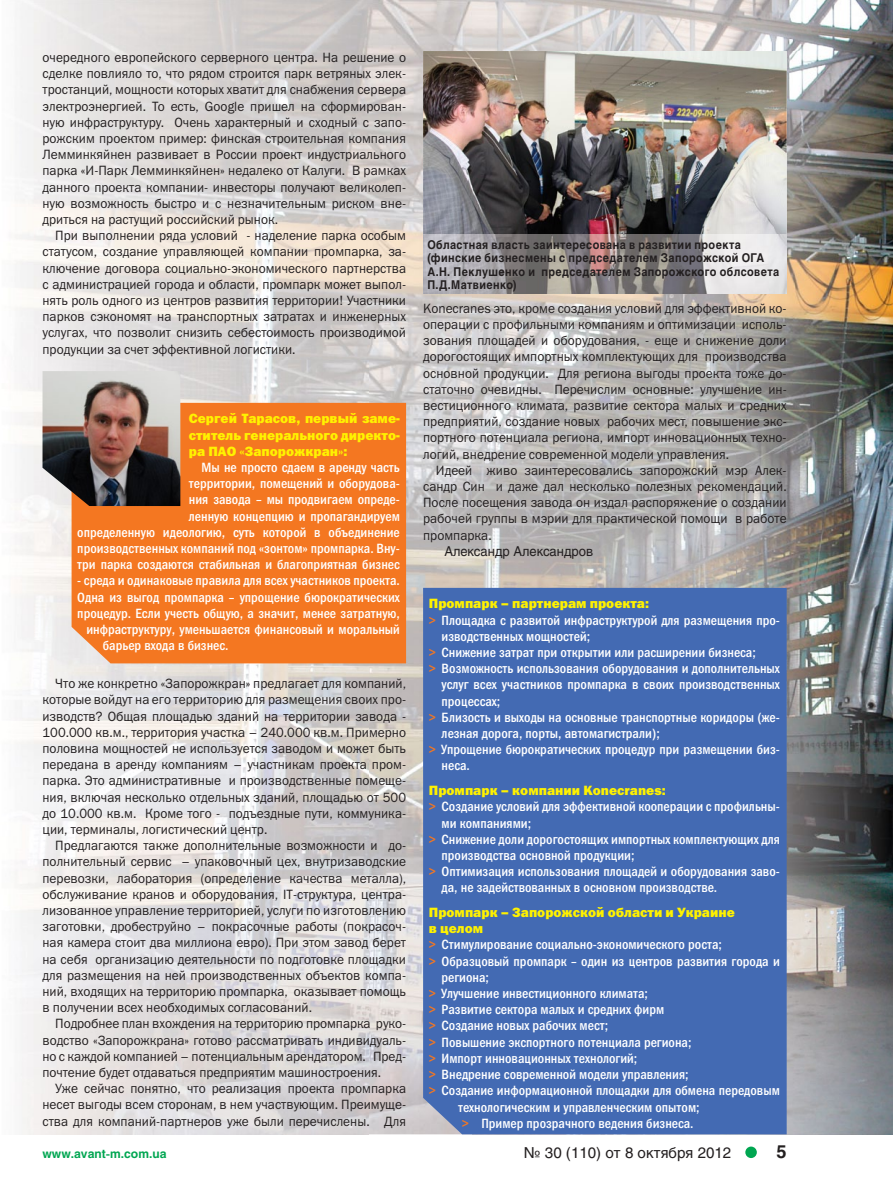
<style>
.page{position:relative;width:893px;height:1191px;background:#fff}
.page>*{position:absolute;margin:0;border:0;box-sizing:border-box;transform-origin:0 0}
.t1{font:700 18px "Helios";color:#231f20}
.t2{font:15px "Helios";color:#231f20}
.t3{font:13.5px/16.2px "Franklin Gothic Book C";color:#231f20;text-align:justify;scale:.96 1}
.t4{font:13.5px/16.2px "Franklin Gothic Medi Cond ITC";color:#fff;text-align:right}
.t5{font:13.5px/16.2px "Franklin Gothic Heavy ITC";color:#fff200}
.t6{font:13.5px "Helios";color:#231f20;scale:.96 1}
.t7{font:700 12px/13.5px "Helios";letter-spacing:.04em;color:#231f20;scale:.9 1}
.t8{font:700 12px "Helios";color:#00a651}
.s1{color:#f47721}
</style>
<div class="page">
<img style="left:14px;top:0;width:458px;height:1134px">
<img style="left:472px;top:0;width:421px;height:51px">
<img style="left:736px;top:51px;width:157px;height:1083px">
<img style="left:472px;top:293px;width:264px;height:295px">
<div style="left:423px;top:588px;width:364px;height:546px;background:#436ab3"></div>
<div style="left:72px;top:403px;width:334px;height:260px;background:#f47721"></div>
<img style="left:43px;top:371px;width:137px;height:135px">
<img style="left:423px;top:51px;width:364px;height:183px">
<img style="left:423px;top:234px;width:364px;height:59px">
<div style="left:745px;top:1146px;width:12px;height:12px;background:#00a651;border-radius:50%"></div>
<p class="t3" style="left:43px;top:49px;width:380px">очередного европейского серверного центра. На решение о сделке повлияло то, что рядом строится парк ветряных элек&shy;тростанций, мощности которых хватит для снабжения сервера электроэнергией. То есть, Google пришел на сформирован&shy;ную инфраструктуру. Очень характерный и сходный с запо&shy;рожским проектом пример: финская строительная компания Лемминкяйнен развивает в России проект индустриального парка «И-Парк Лемминкяйнен» недалеко от Калуги. В рамках данного проекта компании- инвесторы получают великолеп&shy;ную возможность быстро и с незначительным риском вне&shy;дриться на растущий российский рынок.</p>
<p class="t3" style="left:43px;top:227px;width:380px;text-indent:13px">При выполнении ряда условий - наделение парка особым статусом, создание управляющей компании промпарка, за&shy;ключение договора социально-экономического партнерства с администрацией города и области, промпарк может выпол&shy;нять роль одного из центров развития территории! Участники парков сэкономят на транспортных затратах и инженерных услугах, что позволит снизить себестоимость производимой продукции за счет эффективной логистики.</p>
<p class="t5" style="left:189px;top:411px;width:212px;text-align:justify">Сергей Тарасов, первый заме&shy;ститель генерального директо&shy;ра ПАО «Запорожкран»:</p>
<p class="t4" style="left:77px;top:459px;width:324px">Мы не просто сдаем в аренду часть<br>территории, помещений и оборудова-<br>ния завода – мы продвигаем опреде-<br>ленную концепцию и пропагандируем<br>определенную идеологию, суть которой в объединение производственных компаний под «зонтом» промпарка. Вну&shy;три парка создаются стабильная и благоприятная бизнес</p>
<p class="t4" style="left:77px;top:573px;width:324px">- среда и одинаковые правила для всех участников проекта.</p>
<p class="t4" style="left:77px;top:589px;width:324px">Одна из выгод промпарка – упрощение бюрократических</p>
<p class="t4" style="left:77px;top:605px;width:324px">процедур. Если учесть общую, а значит, менее затратную,</p>
<p class="t4" style="left:86px;top:621px;width:315px">инфраструктуру, уменьшается финансовый и моральный</p>
<p class="t4" style="left:103px;top:637px;width:127px">барьер входа в бизнес.</p>
<p class="t3" style="left:43px;top:675px;width:380px;text-indent:13px">Что же конкретно «Запорожкран» предлагает для компаний, которые войдут на его территорию для размещения своих про&shy;изводств? Общая площадью зданий на территории завода - 100.000 кв.м., территория участка – 240.000 кв.м. Примерно половина мощностей не используется заводом и может быть передана в аренду компаниям – участникам проекта пром&shy;парка. Это административные и производственные помеще&shy;ния, включая несколько отдельных зданий, площадью от 500 до 10.000 кв.м. Кроме того - подъездные пути, коммуника&shy;ции, терминалы, логистический центр.</p>
<p class="t3" style="left:43px;top:837px;width:380px;text-indent:13px">Предлагаются также дополнительные возможности и до&shy;полнительный сервис – упаковочный цех, внутризаводские перевозки, лаборатория (определение качества металла), обслуживание кранов и оборудования, IT-структура, центра&shy;лизованное управление территорией, услуги по изготовлению заготовки, дробеструйно – покрасочные работы (покрасоч&shy;ная камера стоит два миллиона евро). При этом завод берет на себя организацию деятельности по подготовке площадки для размещения на ней производственных объектов компа&shy;ний, входящих на территорию промпарка, оказывает помощь в получении всех необходимых согласований.</p>
<p class="t3" style="left:43px;top:1015px;width:380px;text-indent:13px">Подробнее план вхождения на территорию промпарка руко&shy;водство «Запорожкрана» готово рассматривать индивидуаль&shy;но с каждой компанией – потенциальным арендатором. Пред&shy;почтение будет отдаваться предприятим машиностроения.</p>
<p class="t3" style="left:43px;top:1080px;width:380px;text-indent:13px">Уже сейчас понятно, что реализация проекта промпарка несет выгоды всем сторонам, в нем участвующим. Преимуще&shy;ства для компаний-партнеров уже были перечислены. Для</p>
<p class="t7" style="left:427px;top:237px;width:392px">Областная власть заинтересована в развитии проекта (финские бизнесмены с председателем Запорожской ОГА А.Н. Пеклушенко и председателем Запорожского облсовета П.Д.Матвиенко)</p>
<p class="t3" style="left:423px;top:300px;width:380px">Konecranes это, кроме создания условий для эффективной ко&shy;операции с профильными компаниям и оптимизации исполь&shy;зования площадей и оборудования, - еще и снижение доли дорогостоящих импортных комплектующих для производства основной продукции. Для региона выгоды проекта тоже до&shy;статочно очевидны. Перечислим основные: улучшение ин&shy;вестиционного климата, развитие сектора малых и средних предприятий, создание новых рабочих мест, повышение экс&shy;портного потенциала региона, импорт инновационных техно&shy;логий, внедрение современной модели управления.</p>
<p class="t3" style="left:423px;top:462px;width:380px;text-indent:13px">Идеей живо заинтересовались запорожский мэр Алек&shy;сандр Син и даже дал несколько полезных рекомендаций.<br>После посещения завода он издал распоряжение о создании рабочей группы в мэрии для практической помощи в работе промпарка.</p>
<p class="t6" style="left:444px;top:543px;width:156px">Александр Александров</p>
<p class="t5" style="left:429px;top:596px;width:222px">Промпарк – партнерам проекта:</p>
<p class="t4" style="left:429px;top:612px;width:353px"><span class="s1">&gt;</span> Площадка с развитой инфраструктурой для размещения про-</p>
<p class="t4" style="left:442px;top:628px;width:150px">изводственных мощностей;</p>
<p class="t4" style="left:429px;top:644px;width:328px"><span class="s1">&gt;</span> Снижение затрат при открытии или расширении бизнеса;</p>
<p class="t4" style="left:429px;top:660px;width:353px"><span class="s1">&gt;</span> Возможность использования оборудования и дополнительных</p>
<p class="t4" style="left:442px;top:676px;width:340px">услуг всех участников промпарка в своих производственных</p>
<p class="t4" style="left:442px;top:693px;width:60px">процессах;</p>
<p class="t4" style="left:429px;top:709px;width:353px"><span class="s1">&gt;</span> Близость и выходы на основные транспортные коридоры (же-</p>
<p class="t4" style="left:442px;top:725px;width:220px">лезная дорога, порты, автомагистрали);</p>
<p class="t4" style="left:429px;top:741px;width:352px"><span class="s1">&gt;</span> Упрощение бюрократических процедур при размещении биз-</p>
<p class="t4" style="left:442px;top:757px;width:30px">неса.</p>
<p class="t5" style="left:429px;top:783px;width:238px">Промпарк – компании Konecranes:</p>
<p class="t4" style="left:429px;top:798px;width:353px"><span class="s1">&gt;</span> Создание условий для эффективной кооперации с профильны-</p>
<p class="t4" style="left:442px;top:815px;width:91px">ми компаниями;</p>
<p class="t4" style="left:429px;top:831px;width:353px"><span class="s1">&gt;</span> Снижение доли дорогостоящих импортных комплектующих для</p>
<p class="t4" style="left:442px;top:847px;width:194px">производства основной продукции;</p>
<p class="t4" style="left:429px;top:863px;width:352px"><span class="s1">&gt;</span> Оптимизация использования площадей и оборудования заво-</p>
<p class="t4" style="left:442px;top:879px;width:277px">да, не задействованных в основном производстве.</p>
<p class="t5" style="left:429px;top:904px;width:307px">Промпарк – Запорожской области и Украине в целом</p>
<p class="t4" style="left:429px;top:936px;width:294px"><span class="s1">&gt;</span> Стимулирование социально-экономического роста;</p>
<p class="t4" style="left:429px;top:953px;width:353px"><span class="s1">&gt;</span> Образцовый промпарк – один из центров развития города и</p>
<p class="t4" style="left:442px;top:969px;width:49px">региона;</p>
<p class="t4" style="left:429px;top:985px;width:221px"><span class="s1">&gt;</span> Улучшение инвестиционного климата;</p>
<p class="t4" style="left:429px;top:1001px;width:237px"><span class="s1">&gt;</span> Развитие сектора малых и средних фирм</p>
<p class="t4" style="left:429px;top:1017px;width:181px"><span class="s1">&gt;</span> Создание новых рабочих мест;</p>
<p class="t4" style="left:429px;top:1034px;width:264px"><span class="s1">&gt;</span> Повышение экспортного потенциала региона;</p>
<p class="t4" style="left:429px;top:1050px;width:210px"><span class="s1">&gt;</span> Импорт инновационных технологий;</p>
<p class="t4" style="left:429px;top:1066px;width:261px"><span class="s1">&gt;</span> Внедрение современной модели управления;</p>
<p class="t4" style="left:429px;top:1082px;width:352px"><span class="s1">&gt;</span> Создание информационной площадки для обмена передовым</p>
<p class="t4" style="left:458px;top:1098px;width:243px">технологическим и управленческим опытом;</p>
<p class="t4" style="left:462px;top:1115px;width:233px"><span class="s1">&gt;</span> Пример прозрачного ведения бизнеса.</p>
<p class="t8" style="left:43px;top:1146px;width:125px">www.avant-m.com.ua</p>
<p class="t2" style="left:524px;top:1143px;width:209px">№ 30 (110) от 8 октября 2012</p>
<h1 class="t1" style="left:776px;top:1141px;width:12px">5</h1>
</div>
